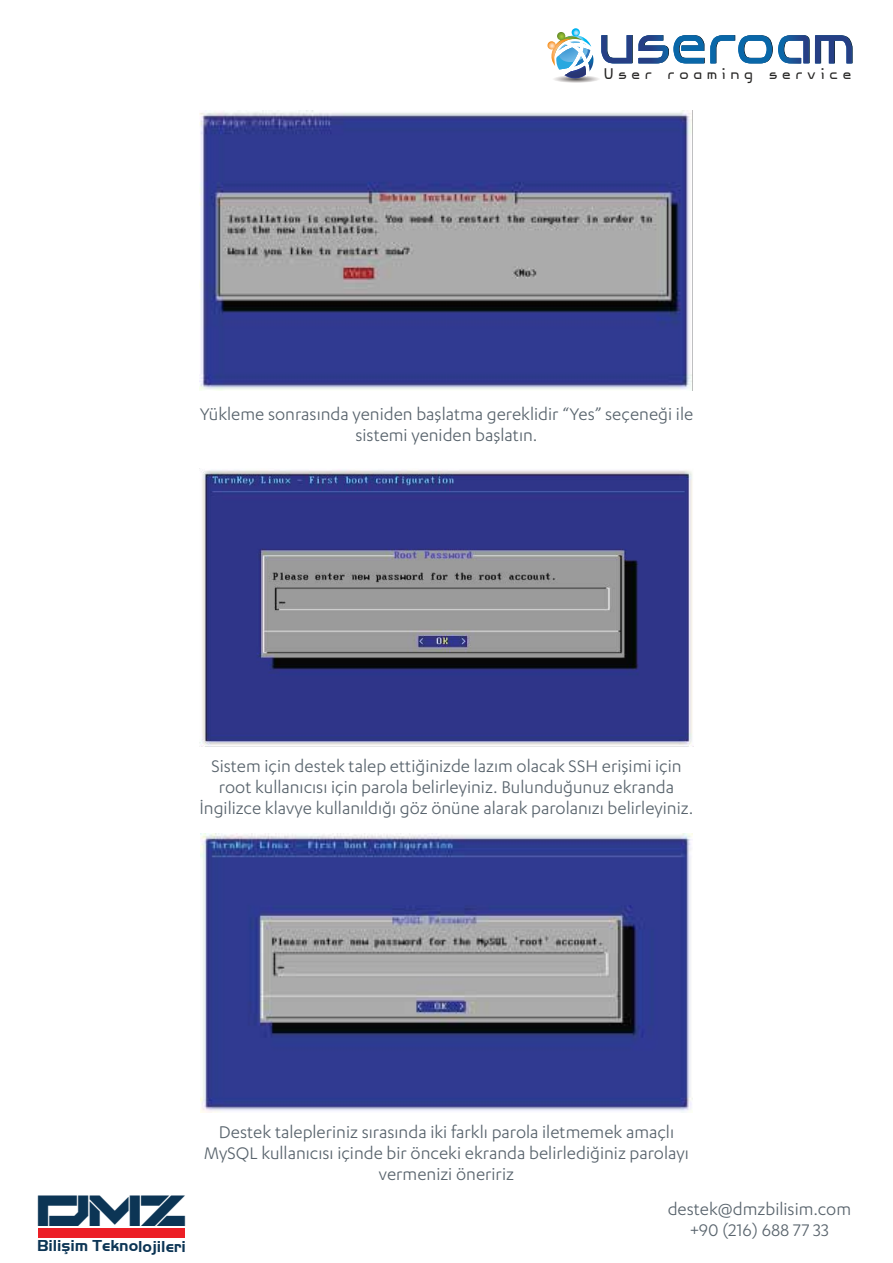
<style>
.page{position:relative;width:893px;height:1263px;background:#fff}
.page>*{position:absolute;margin:0;border:0;box-sizing:border-box;transform-origin:0 0}
.t1{font:40.65px "Darktech LDR";color:#0c3555}
.t2{font:19.5px/21px "F Secure Sans";color:#59646d;text-align:center}
.t3{font:18.9px "Viva Persib";letter-spacing:.26em;color:#232221}
.t4{font:700 16.35px "Handel Got D";letter-spacing:-.005em;color:#0c3555}
</style>
<div class="page">
<svg style="left:547px;top:28px;width:305px;height:55px"></svg>
<img style="left:200px;top:110px;width:493px;height:281px">
<img style="left:200px;top:469px;width:493px;height:278px">
<img style="left:200px;top:833px;width:492px;height:279px">
<div style="left:38px;top:1228px;width:147px;height:9px;background:#ec1f26"></div>
<p class="t3" style="left:604px;top:65px;width:249px">User roaming service</p>
<p class="t2" style="left:200px;top:403px;width:495px">Yükleme sonrasında yeniden başlatma gereklidir “Yes” seçeneği ile sistemi yeniden başlatın.</p>
<p class="t2" style="left:199px;top:755px;width:496px">Sistem için destek talep ettiğinizde lazım olacak SSH erişimi için root kullanıcısı için parola belirleyiniz. Bulunduğunuz ekranda<br>İngilizce klavye kullanıldığı göz önüne alarak parolanızı belirleyiniz.</p>
<h1 class="t1" style="left:38px;top:1188px;width:149px">Dmz</h1>
<p class="t4" style="left:37px;top:1235px;width:150px">Bilişim Teknolojileri</p>
<p class="t2" style="left:204px;top:1121px;width:486px">Destek talepleriniz sırasında iki farklı parola iletmemek amaçlı<br>MySQL kullanıcısı içinde bir önceki ekranda belirlediğiniz parolayı vermenizi öneririz</p>
<p class="t2" style="left:668px;top:1198px;width:185px">destek@dmzbilisim.com +90 (216) 688 77 33</p>
</div>
